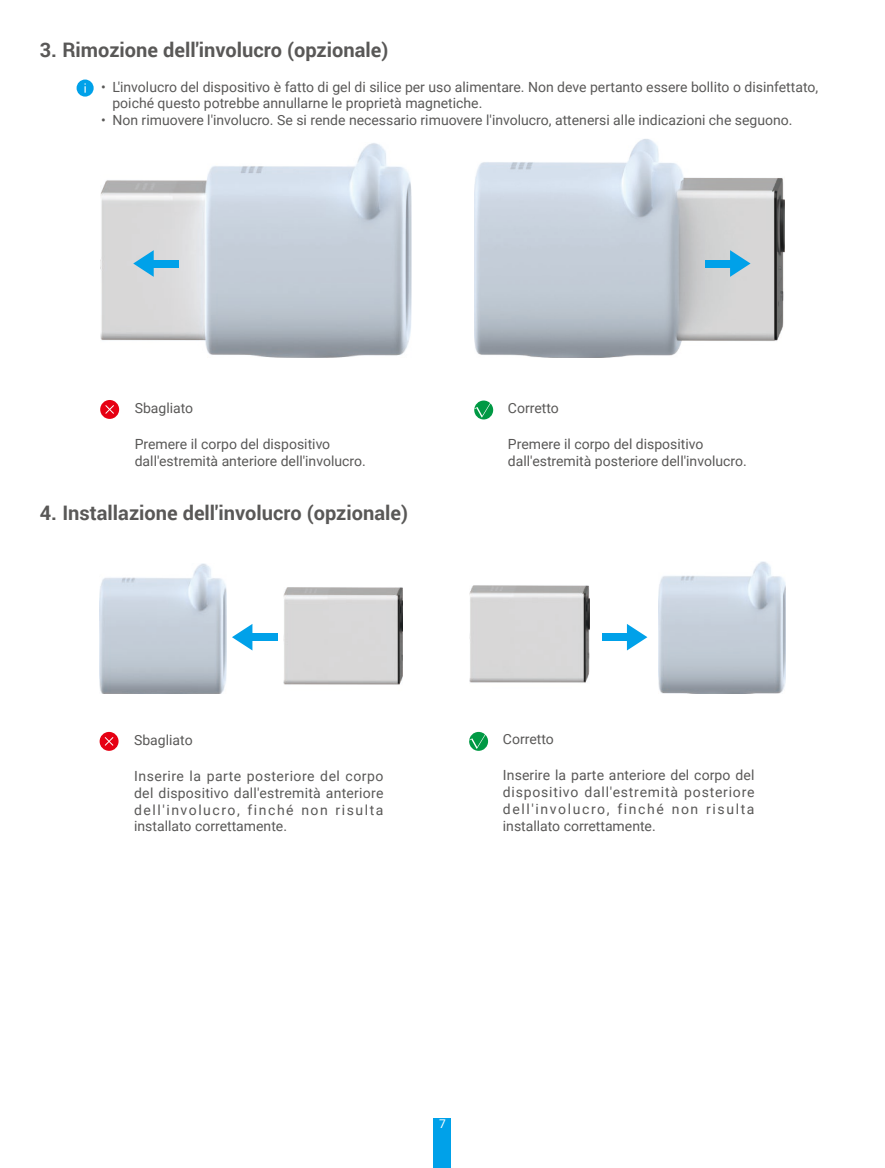
<style>
.page{position:relative;width:885px;height:1168px;background:#fff}
.page>*{position:absolute;margin:0;border:0;box-sizing:border-box;transform-origin:0 0}
.t1{font:700 20px "Roboto";color:#595857}
.t2{font:14px/16.8px "Roboto";color:#595857}
.t3{font:12px "Roboto";color:#fff}
</style>
<div class="page">
<div style="left:434px;top:1118px;width:17px;height:50px;background:#00a1e9"></div>
<div style="left:77px;top:80px;width:17px;height:17px;background:#00a1e9;border-radius:50%"></div>
<svg style="left:84px;top:83px;width:2px;height:10px"></svg>
<div style="left:100px;top:400px;width:19px;height:19px;background:#e60013;border-radius:50%"></div>
<svg style="left:105px;top:405px;width:9px;height:9px"></svg>
<img style="left:100px;top:143px;width:311px;height:215px">
<div style="left:153px;top:260px;width:26px;height:7px;background:#00a1e9"></div>
<svg style="left:133px;top:250px;width:21px;height:27px"></svg>
<div style="left:474px;top:401px;width:19px;height:18px;background:#094;border-radius:50%"></div>
<svg style="left:474px;top:403px;width:16px;height:14px"></svg>
<img style="left:474px;top:139px;width:310px;height:219px">
<div style="left:705px;top:260px;width:25px;height:7px;background:#00a1e9"></div>
<svg style="left:730px;top:250px;width:20px;height:27px"></svg>
<div style="left:252px;top:633px;width:25px;height:8px;background:#00a1e9"></div>
<svg style="left:232px;top:624px;width:20px;height:26px"></svg>
<img style="left:100px;top:563px;width:126px;height:131px">
<img style="left:283px;top:587px;width:119px;height:98px">
<div style="left:602px;top:633px;width:25px;height:8px;background:#00a1e9"></div>
<svg style="left:627px;top:624px;width:20px;height:26px"></svg>
<img style="left:658px;top:562px;width:127px;height:132px">
<img style="left:469px;top:585px;width:120px;height:98px">
<div style="left:100px;top:732px;width:18px;height:19px;background:#e60013;border-radius:50%"></div>
<svg style="left:105px;top:737px;width:8px;height:9px"></svg>
<svg style="left:469px;top:732px;width:19px;height:19px"></svg>
<svg style="left:469px;top:734px;width:16px;height:15px"></svg>
<h1 class="t1" style="left:40px;top:36px;width:350px">3. Rimozione dell'involucro (opzionale)</h1>
<p class="t2" style="left:112px;top:78px;width:707px;text-indent:-11px">• L'involucro del dispositivo è fatto di gel di silice per uso alimentare. Non deve pertanto essere bollito o disinfettato, poiché questo potrebbe annullarne le proprietà magnetiche.</p>
<p class="t2" style="left:101px;top:111px;width:692px">• Non rimuovere l'involucro. Se si rende necessario rimuovere l'involucro, attenersi alle indicazioni che seguono.</p>
<p class="t2" style="left:135px;top:399px;width:60px">Sbagliato</p>
<p class="t2" style="left:135px;top:435px;width:232px">Premere il corpo del dispositivo dall'estremità anteriore dell'involucro.</p>
<h1 class="t1" style="left:40px;top:498px;width:370px">4. Installazione dell'involucro (opzionale)</h1>
<p class="t2" style="left:134px;top:731px;width:60px">Sbagliato</p>
<p class="t2" style="left:134px;top:767px;width:251px;text-align:justify">Inserire la parte posteriore del corpo del dispositivo dall'estremità anteriore dell'involucro, finché non risulta installato correttamente.</p>
<p class="t2" style="left:508px;top:399px;width:52px">Corretto</p>
<p class="t2" style="left:508px;top:435px;width:240px">Premere il corpo del dispositivo dall'estremità posteriore dell'involucro.</p>
<p class="t2" style="left:503px;top:730px;width:52px">Corretto</p>
<p class="t2" style="left:503px;top:766px;width:253px;text-align:justify">Inserire la parte anteriore del corpo del dispositivo dall'estremità posteriore dell'involucro, finché non risulta installato correttamente.</p>
<p class="t3" style="left:439px;top:1116px;width:8px">7</p>
</div>
